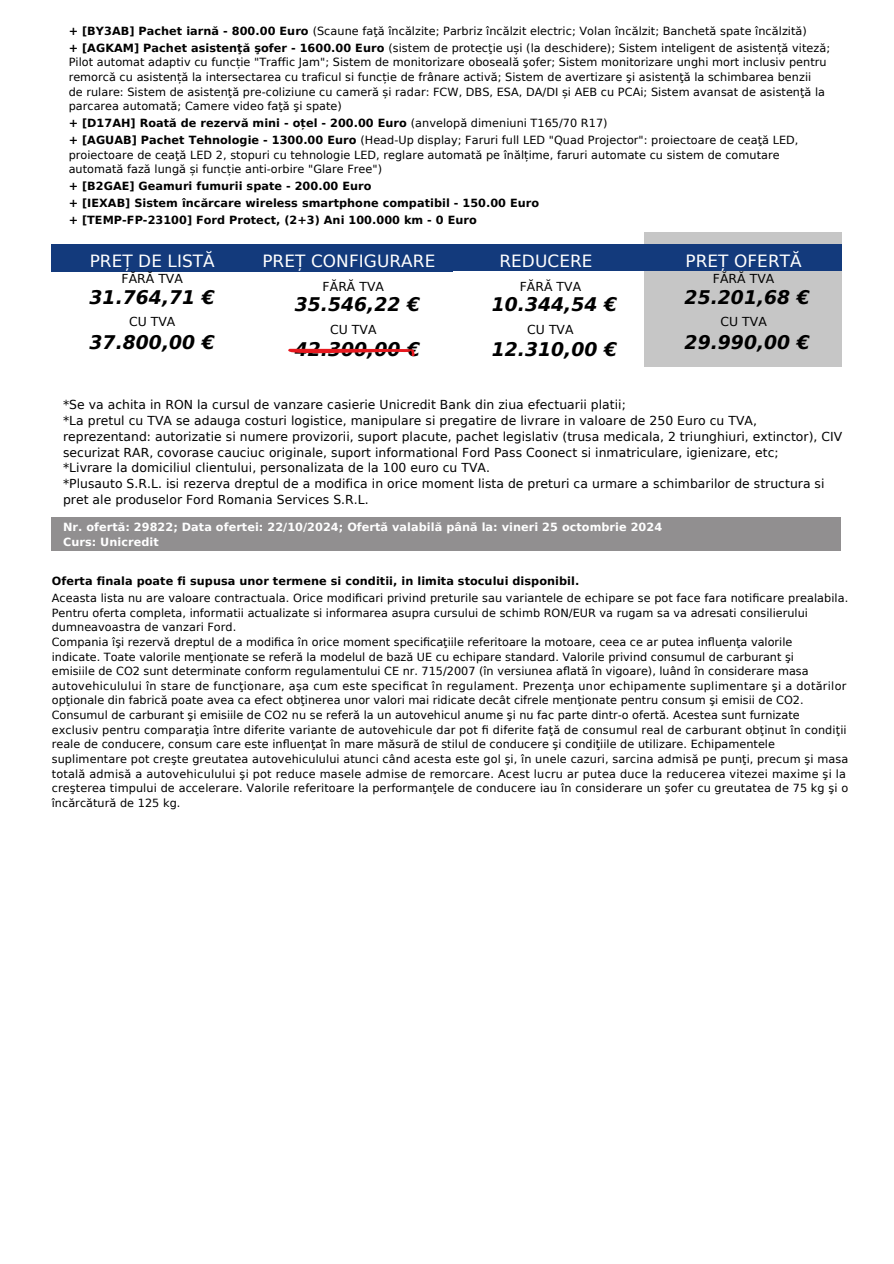
<style>
.page{position:relative;width:894px;height:1264px;background:#fff}
.page>*{position:absolute;margin:0;border:0;box-sizing:border-box;transform-origin:0 0}
.t1{font:italic 700 18.75px "DejaVu Sans";color:#000}
.t2{font:16.8px "DejaVu Sans";letter-spacing:.005em;color:#fff}
.t3{font:12.3px/15.8px "DejaVu Sans";letter-spacing:.005em;color:#000}
.t4{font:11.25px/16.8px "DejaVu Sans";letter-spacing:.005em;color:#000}
.t5{font:700 11.25px/16.8px "DejaVu Sans";letter-spacing:.005em;color:#000}
.t6{font:11.25px "DejaVu Sans";letter-spacing:.025em;color:#000}
.t7{font:700 11.25px/14.7px "DejaVu Sans";letter-spacing:.005em;color:#fff}
.s1{font-weight:700}
.s2{font-weight:400}
</style>
<div class="page">
<div style="left:52px;top:516px;width:788px;height:34px;background:#918f90"></div>
<div style="left:52px;top:244px;width:198px;height:27px;background:#133a7c"></div>
<div style="left:250px;top:244px;width:197px;height:27px;background:#133a7c"></div>
<div style="left:447px;top:244px;width:196px;height:27px;background:#133a7c"></div>
<div style="left:643px;top:233px;width:197px;height:11px;background:#c6c6c6"></div>
<div style="left:643px;top:244px;width:197px;height:27px;background:#133a7c"></div>
<div style="left:643px;top:271px;width:197px;height:96px;background:#c6c6c6"></div>
<svg style="left:288px;top:349px;width:126px;height:7px"></svg>
<p class="t4" style="left:69px;top:22px;width:762px"><span class="s1">+ [BY3AB] Pachet iarnă - 800.00 Euro</span> (Scaune faţă încălzite; Parbriz încălzit electric; Volan încălzit; Banchetă spate încălzită)<br><span class="s1">+ [AGKAM] Pachet asistenţă şofer - 1600.00 Euro</span> (sistem de protecţie uși (la deschidere); Sistem inteligent de asistență viteză;</p>
<p class="t4" style="left:69px;top:54px;width:759px">Pilot automat adaptiv cu funcție "Traffic Jam"; Sistem de monitorizare oboseală şofer; Sistem monitorizare unghi mort inclusiv pentru</p>
<p class="t4" style="left:69px;top:69px;width:744px">remorcă cu asistență la intersectarea cu traficul si funcție de frânare activă; Sistem de avertizare şi asistenţă la schimbarea benzii</p>
<p class="t4" style="left:69px;top:83px;width:757px">de rulare: Sistem de asistenţă pre-coliziune cu cameră și radar: FCW, DBS, ESA, DA/DI și AEB cu PCAi; Sistem avansat de asistenţă la</p>
<p class="t4" style="left:69px;top:98px;width:731px">parcarea automată; Camere video faţă şi spate)<br><span class="s1">+ [D17AH] Roată de rezervă mini - oțel - 200.00 Euro</span> (anvelopă dimeniuni T165/70 R17)<br><span class="s1">+ [AGUAB] Pachet Tehnologie - 1300.00 Euro</span> (Head-Up display; Faruri full LED "Quad Projector": proiectoare de ceaţă LED,</p>
<p class="t4" style="left:69px;top:146px;width:712px">proiectoare de ceaţă LED 2, stopuri cu tehnologie LED, reglare automată pe înălțime, faruri automate cu sistem de comutare</p>
<p class="t5" style="left:69px;top:161px;width:472px"><span class="s2">automată fază lungă și funcție anti-orbire "Glare Free")<br></span>+ [B2GAE] Geamuri fumurii spate - 200.00 Euro<br>+ [IEXAB] Sistem încărcare wireless smartphone compatibil - 150.00 Euro + [TEMP-FP-23100] Ford Protect, (2+3) Ani 100.000 km - 0 Euro</p>
<p class="t2" style="left:90px;top:251px;width:127px">PREȚ DE LISTĂ</p>
<p class="t3" style="left:121px;top:271px;width:63px">FĂRĂ TVA</p>
<p class="t1" style="left:89px;top:286px;width:127px">31.764,71 €</p>
<p class="t3" style="left:129px;top:314px;width:48px">CU TVA</p>
<p class="t1" style="left:89px;top:331px;width:127px">37.800,00 €</p>
<p class="t2" style="left:262px;top:251px;width:174px">PREȚ CONFIGURARE</p>
<p class="t2" style="left:499px;top:251px;width:95px">REDUCERE</p>
<p class="t2" style="left:685px;top:251px;width:118px">PREȚ OFERTĂ</p>
<p class="t3" style="left:712px;top:271px;width:63px">FĂRĂ TVA</p>
<p class="t1" style="left:684px;top:286px;width:127px">25.201,68 €</p>
<p class="t3" style="left:720px;top:314px;width:48px">CU TVA</p>
<p class="t1" style="left:684px;top:331px;width:127px">29.990,00 €</p>
<p class="t3" style="left:322px;top:279px;width:63px">FĂRĂ TVA</p>
<p class="t1" style="left:295px;top:294px;width:127px">35.546,22 €</p>
<p class="t3" style="left:330px;top:322px;width:48px">CU TVA</p>
<p class="t1" style="left:295px;top:339px;width:127px">42.300,00 €</p>
<p class="t3" style="left:519px;top:279px;width:63px">FĂRĂ TVA</p>
<p class="t1" style="left:491px;top:294px;width:127px">10.344,54 €</p>
<p class="t3" style="left:527px;top:322px;width:48px">CU TVA</p>
<p class="t1" style="left:491px;top:339px;width:127px">12.310,00 €</p>
<p class="t3" style="left:63px;top:397px;width:780px">*Se va achita in RON la cursul de vanzare casierie Unicredit Bank din ziua efectuarii platii;<br>*La pretul cu TVA se adauga costuri logistice, manipulare si pregatire de livrare in valoare de 250 Euro cu TVA, reprezentand: autorizatie si numere provizorii, suport placute, pachet legislativ (trusa medicala, 2 triunghiuri, extinctor), CIV securizat RAR, covorase cauciuc originale, suport informational Ford Pass Coonect si inmatriculare, igienizare, etc;<br>*Livrare la domiciliul clientului, personalizata de la 100 euro cu TVA.<br>*Plusauto S.R.L. isi rezerva dreptul de a modifica in orice moment lista de preturi ca urmare a schimbarilor de structura si pret ale produselor Ford Romania Services S.R.L.</p>
<h2 class="t7" style="left:63px;top:520px;width:600px">Nr. ofertă: 29822; Data ofertei: 22/10/2024; Ofertă valabilă până la: vineri 25 octombrie 2024<br>Curs: Unicredit</h2>
<h2 class="t5" style="left:52px;top:573px;width:529px">Oferta finala poate fi supusa unor termene si conditii, in limita stocului disponibil.</h2>
<h1 class="t4" style="left:52px;top:589px;width:797px">Aceasta lista nu are valoare contractuala. Orice modificari privind preturile sau variantele de echipare se pot face fara notificare prealabila.</h1>
<h2 class="t4" style="left:52px;top:604px;width:757px">Pentru oferta completa, informatii actualizate si informarea asupra cursului de schimb RON/EUR va rugam sa va adresati consilierului</h2>
<h1 class="t4" style="left:52px;top:619px;width:186px">dumneavoastra de vanzari Ford.</h1>
<h2 class="t4" style="left:52px;top:633px;width:742px">Compania îşi rezervă dreptul de a modifica în orice moment specificaţiile referitoare la motoare, ceea ce ar putea influenţa valorile</h2>
<p class="t4" style="left:52px;top:648px;width:743px">indicate. Toate valorile menţionate se referă la modelul de bază UE cu echipare standard. Valorile privind consumul de carburant şi</p>
<h3 class="t4" style="left:52px;top:663px;width:758px">emisiile de CO2 sunt determinate conform regulamentului CE nr. 715/2007 (în versiunea aflată în vigoare), luând în considerare masa</h3>
<p class="t6" style="left:52px;top:679px;width:796px">autovehiculului în stare de funcţionare, aşa cum este specificat în regulament. Prezenţa unor echipamente suplimentare şi a dotărilor</p>
<p class="t4" style="left:52px;top:692px;width:753px">opţionale din fabrică poate avea ca efect obţinerea unor valori mai ridicate decât cifrele menţionate pentru consum şi emisii de CO2.</p>
<p class="t4" style="left:52px;top:706px;width:749px">Consumul de carburant şi emisiile de CO2 nu se referă la un autovehicul anume şi nu fac parte dintr-o ofertă. Acestea sunt furnizate</p>
<p class="t4" style="left:52px;top:721px;width:796px">exclusiv pentru comparaţia între diferite variante de autovehicule dar pot fi diferite faţă de consumul real de carburant obţinut în condiţii</p>
<p class="t4" style="left:52px;top:736px;width:724px">reale de conducere, consum care este influenţat în mare măsură de stilul de conducere şi condiţiile de utilizare. Echipamentele</p>
<p class="t4" style="left:52px;top:750px;width:797px">suplimentare pot creşte greutatea autovehiculului atunci când acesta este gol şi, în unele cazuri, sarcina admisă pe punţi, precum şi masa</p>
<p class="t4" style="left:52px;top:765px;width:795px">totală admisă a autovehiculului şi pot reduce masele admise de remorcare. Acest lucru ar putea duce la reducerea vitezei maxime şi la</p>
<p class="t4" style="left:52px;top:780px;width:797px">creşterea timpului de accelerare. Valorile referitoare la performanţele de conducere iau în considerare un şofer cu greutatea de 75 kg şi o</p>
<p class="t4" style="left:52px;top:794px;width:130px">încărcătură de 125 kg.</p>
</div>
